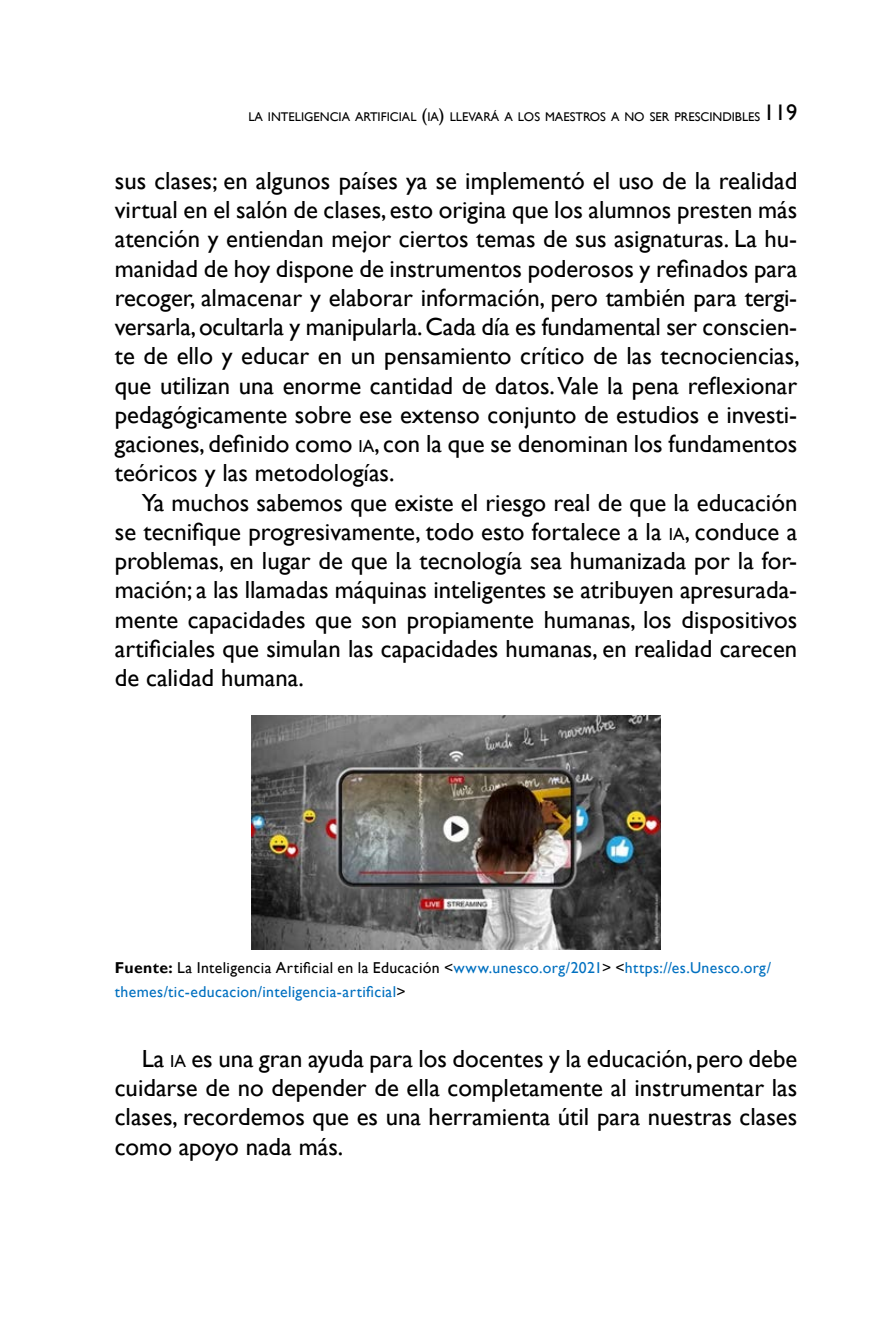
<style>
.page{position:relative;width:893px;height:1340px;background:#fff}
.page>*{position:absolute;margin:0;border:0;box-sizing:border-box;transform-origin:0 0}
.t1{font:24.75px/29.2px "Gill Sans";color:#000;text-align:justify}
.t2{font:15.75px/23.6px "Gill Sans";letter-spacing:.02em;color:#0070c0}
.t3{font:12.6px "Gill Sans";color:#000}
.s1{font-size:18px}
.s2{font-size:22.5px}
.s3{font-size:17.32px}
.s4{font-weight:700;color:#000}
.s5{color:#000}
</style>
<div class="page">
<img style="left:252px;top:715px;width:408px;height:234px">
<p class="t3" style="left:248px;top:109px;width:550px">LA INTELIGENCIA ARTIFICIAL <span class="s1">(</span>IA<span class="s1">)</span> LLEVARÁ A LOS MAESTROS A NO SER PRESCINDIBLES <span class="s2">119</span></p>
<p class="t1" style="left:115px;top:166px;width:686px">sus clases; en algunos países ya se implementó el uso de la realidad virtual en el salón de clases, esto origina que los alumnos presten más atención y entiendan mejor ciertos temas de sus asignaturas. La hu&shy;manidad de hoy dispone de instrumentos poderosos y refinados para recoger, almacenar y elaborar información, pero también para tergi&shy;versarla, ocultarla y manipularla. Cada día es fundamental ser conscien&shy;te de ello y educar en un pensamiento crítico de las tecnociencias, que utilizan una enorme cantidad de datos. Vale la pena reflexionar pedagógicamente sobre ese extenso conjunto de estudios e investi&shy;gaciones, definido como <span class="s3">IA</span>, con la que se denominan los fundamentos teóricos y las metodologías.</p>
<p class="t1" style="left:115px;top:488px;width:684px;text-indent:27px">Ya muchos sabemos que existe el riesgo real de que la educación se tecnifique progresivamente, todo esto fortalece a la <span class="s3">IA</span>, conduce a problemas, en lugar de que la tecnología sea humanizada por la for&shy;mación; a las llamadas máquinas inteligentes se atribuyen apresurada&shy;mente capacidades que son propiamente humanas, los dispositivos artificiales que simulan las capacidades humanas, en realidad carecen de calidad humana.</p>
<p class="t2" style="left:115px;top:956px;width:658px"><span class="s4">Fuente:</span> <span class="s5">La Inteligencia Artificial en la Educación &lt;</span>www.unesco.org/2021<span class="s5">&gt; &lt;</span>https://es.Unesco.org/ themes/tic-educacion/inteligencia-artificial<span class="s5">&gt;</span></p>
<p class="t1" style="left:115px;top:1044px;width:684px;text-indent:27px">La <span class="s3">IA</span> es una gran ayuda para los docentes y la educación, pero debe cuidarse de no depender de ella completamente al instrumentar las clases, recordemos que es una herramienta útil para nuestras clases como apoyo nada más.</p>
</div>
